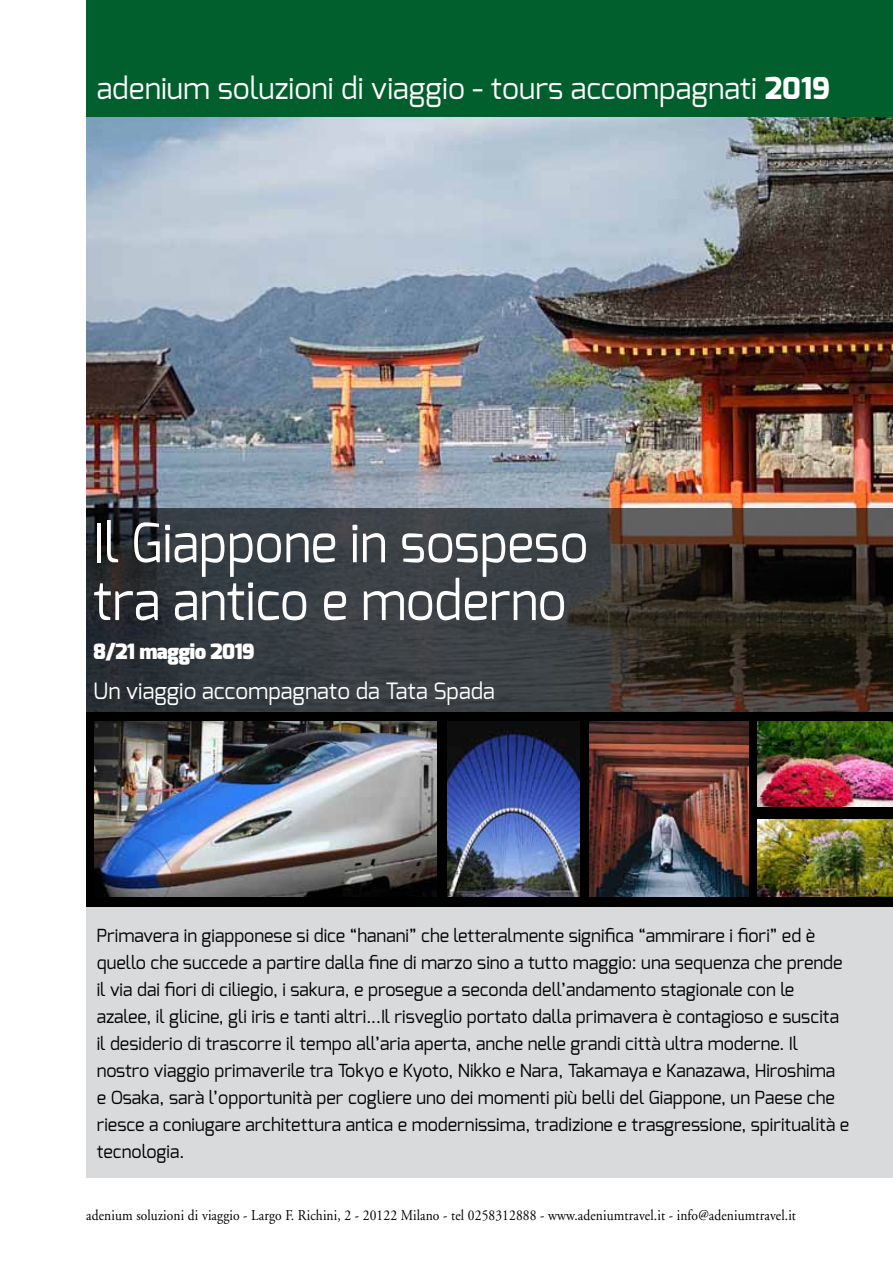
<style>
.page{position:relative;width:893px;height:1263px;background:#fff}
.page>*{position:absolute;margin:0;border:0;box-sizing:border-box;transform-origin:0 0}
.t1{font:54px/57.8px "Exo";color:#fff;scale:.94 1}
.t2{font:30px "Exo";color:#fff}
.t3{font:22.5px "Exo";color:#fff}
.t4{font:900 21px "Exo";letter-spacing:-.025em;color:#fff}
.t5{font:18px/27px "Exo";color:#000}
.t6{font:15px "Adobe Garamond";letter-spacing:.01em;color:#000;scale:.9 1}
.s1{font-weight:800}
</style>
<div class="page">
<div style="left:86px;top:849px;width:807px;height:329px;background:#d9dadb"></div>
<img style="left:86px;top:117px;width:807px;height:391px">
<div style="left:86px;top:712px;width:807px;height:194px;background:#000"></div>
<img style="left:95px;top:721px;width:342px;height:176px">
<img style="left:447px;top:721px;width:133px;height:176px">
<img style="left:589px;top:721px;width:159px;height:176px">
<img style="left:758px;top:721px;width:135px;height:86px">
<img style="left:758px;top:819px;width:135px;height:78px">
<svg style="left:86px;top:508px;width:807px;height:204px;background:#353637"></svg>
<div style="left:86px;top:0;width:807px;height:117px;background:#005f2c"></div>
<h2 class="t2" style="left:97px;top:69px;width:735px">adenium soluzioni di viaggio - tours accompagnati <span class="s1">2019</span></h2>
<h1 class="t1" style="left:93px;top:514px;width:528px">Il Giappone in sospeso tra antico e moderno</h1>
<p class="t4" style="left:93px;top:638px;width:163px">8/21 maggio 2019</p>
<p class="t3" style="left:93px;top:676px;width:403px">Un viaggio accompagnato da Tata Spada</p>
<p class="t5" style="left:97px;top:922px;width:754px">Primavera in giapponese si dice “hanani” che letteralmente significa “ammirare i fiori” ed è quello che succede a partire dalla fine di marzo sino a tutto maggio: una sequenza che prende il via dai fiori di ciliegio, i sakura, e prosegue a seconda dell’andamento stagionale con le azalee, il glicine, gli iris e tanti altri...Il risveglio portato dalla primavera è contagioso e suscita il desiderio di trascorre il tempo all’aria aperta, anche nelle grandi città ultra moderne. Il nostro viaggio primaverile tra Tokyo e Kyoto, Nikko e Nara, Takamaya e Kanazawa, Hiroshima<br>e Osaka, sarà l’opportunità per cogliere uno dei momenti più belli del Giappone, un Paese che riesce a coniugare architettura antica e modernissima, tradizione e trasgressione, spiritualità e tecnologia.</p>
<p class="t6" style="left:86px;top:1207px;width:790px">adenium soluzioni di viaggio - Largo F. Richini, 2 - 20122 Milano - tel 0258312888 - www.adeniumtravel.it - info@adeniumtravel.it</p>
</div>
